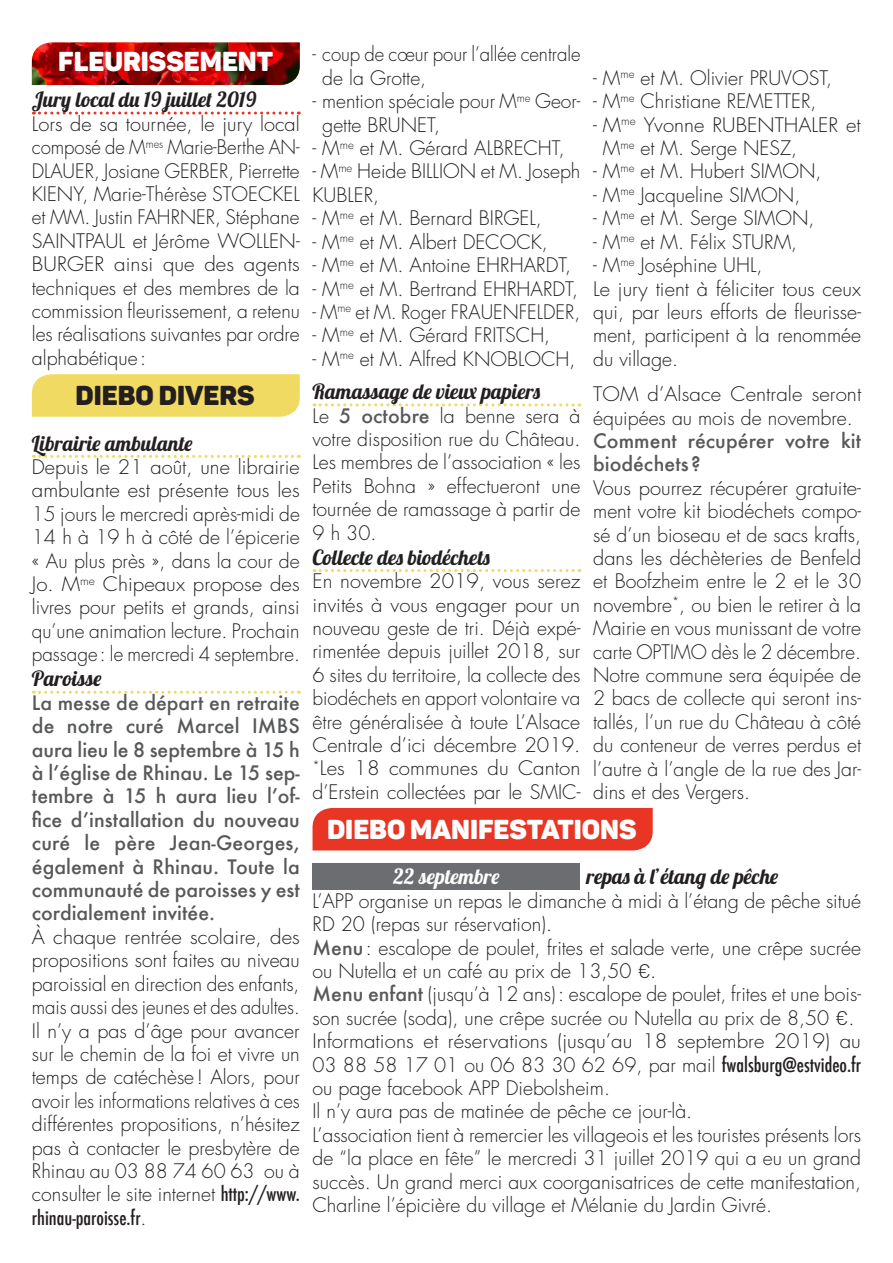
<style>
.page{position:relative;width:893px;height:1263px;background:#fff}
.page>*{position:absolute;margin:0;border:0;box-sizing:border-box;transform-origin:0 0}
.t1{font:27px "Panton Black Caps";color:#fff}
.t2{font:27px "Panton Black Caps";color:#231f20}
.t3{font:21px "Lobster 1.4";color:#231f20}
.t4{font:21px "Lobster 1.4";letter-spacing:.025em;color:#231f20}
.t5{font:21px "Lobster 1.4";letter-spacing:.02em;color:#231f20}
.t6{font:21px "Lobster 1.4";color:#fff}
.t7{font:300 19.5px/23.4px "Futura";color:#231f20;text-align:justify}
.t8{font:300 19.5px/23.4px "Futura CE";color:#231f20}
.t9{font:300 19.5px/23.4px "Futura";color:#231f20;text-align:justify;scale:1.05 1}
.t10{font:500 19.5px/23.4px "Futura";color:#57585a;text-align:justify}
.t11{font:300 19.5px/23.4px "Futura CE";color:#231f20;text-align:justify;scale:1.05 1}
.t12{font:300 19.5px/23.4px "Futura";color:#231f20;scale:.95 1}
.t13{font:300 19.5px/23.4px "Futura";color:#231f20;scale:1.04 1}
.s1{font-weight:500;font-stretch:condensed}
.s2{font-weight:500;color:#57585a}
.s3{font-family:"Futura";font-weight:500;color:#57585a}
.s4{font-family:"DIN"}
.s5{font-family:"Futura";font-weight:500;font-stretch:condensed}
</style>
<div class="page">
<div style="left:32px;top:374px;width:268px;height:43px;background:#f1da61"></div>
<img style="left:32px;top:43px;width:268px;height:42px">
<svg style="left:33px;top:112px;width:266px;height:3px"></svg>
<svg style="left:33px;top:455px;width:266px;height:3px"></svg>
<svg style="left:33px;top:691px;width:266px;height:3px"></svg>
<svg style="left:314px;top:403px;width:266px;height:3px"></svg>
<svg style="left:314px;top:569px;width:266px;height:3px"></svg>
<div style="left:313px;top:808px;width:340px;height:42px;background:#e83524"></div>
<div style="left:313px;top:864px;width:267px;height:26px;background:#6c6d70"></div>
<p class="t1" style="left:58px;top:44px;width:216px">FLEURISSEMENT</p>
<p class="t4" style="left:32px;top:86px;width:226px">Jury local du 19 juillet 2019</p>
<p class="t7" style="left:32px;top:112px;width:270px">Lors de sa tournée, le jury local composé de M<sup>mes</sup> Marie-Berthe AN-DLAUER, Josiane GERBER, Pierrette KIENY, Marie-Thérèse STOECKEL et MM. Justin FAHRNER, Stéphane SAINTPAUL et Jérôme WOLLEN-BURGER ainsi que des agents techniques et des membres de la commission fleurissement, a retenu les réalisations suivantes par ordre alphabétique:</p>
<p class="t2" style="left:76px;top:379px;width:181px">DIEBO DIVERS</p>
<p class="t3" style="left:32px;top:430px;width:162px">Librairie ambulante</p>
<p class="t7" style="left:32px;top:455px;width:269px">Depuis le 21 août, une librairie ambulante est présente tous les 15 jours le mercredi après-midi de 14 h à 19 h à côté de l’épicerie « Au plus près », dans la cour de Jo. M<sup>me</sup> Chipeaux propose des livres pour petits et grands, ainsi qu’une animation lecture. Prochain passage: le mercredi 4 septembre.</p>
<p class="t3" style="left:32px;top:665px;width:71px">Paroisse</p>
<p class="t10" style="left:32px;top:691px;width:269px">La messe de départ en retraite de notre curé Marcel IMBS aura lieu le 8 septembre à 15 h à l’église de Rhinau. Le 15 sep&shy;tembre à 15 h aura lieu l’of&shy;fice d’installation du nouveau curé le père Jean-Georges, également à Rhinau. Toute la communauté de paroisses y est cordialement invitée.</p>
<p class="t9" style="left:32px;top:925px;width:257px">À chaque rentrée scolaire, des propositions sont faites au niveau paroissial en direction des enfants, mais aussi des jeunes et des adultes.<br>Il n’y a pas d’âge pour avancer sur le chemin de la foi et vivre un temps de catéchèse! Alors, pour avoir les informations relatives à ces différentes propositions, n’hésitez pas à contacter le presbytère de Rhinau au 03 88 74 60 63 ou à consulter le site internet <span class="s1">http://www. rhinau-paroisse.fr</span>.</p>
<p class="t12" style="left:322px;top:43px;width:273px;text-indent:-10px">- coup de cœur pour l’allée centrale de la Grotte,</p>
<p class="t7" style="left:322px;top:90px;width:260px;text-indent:-10px">- mention spéciale pour M<sup>me</sup> Geor&shy;gette BRUNET,</p>
<p class="t7" style="left:313px;top:137px;width:254px">- M<sup>me</sup> et M. Gérard ALBRECHT,</p>
<p class="t7" style="left:313px;top:160px;width:269px">- M<sup>me</sup> Heide BILLION et M. Joseph<br>KUBLER,</p>
<p class="t7" style="left:313px;top:207px;width:231px">- M<sup>me</sup> et M. Bernard BIRGEL,</p>
<p class="t7" style="left:313px;top:230px;width:237px">- M<sup>me</sup> et M. Albert DECOCK,</p>
<p class="t7" style="left:313px;top:254px;width:260px">- M<sup>me</sup> et M. Antoine EHRHARDT,</p>
<p class="t7" style="left:313px;top:277px;width:267px">- M<sup>me</sup> et M. Bertrand EHRHARDT,</p>
<p class="t7" style="left:313px;top:300px;width:269px">- M<sup>me</sup> et M. Roger FRAUENFELDER,</p>
<p class="t7" style="left:313px;top:324px;width:239px">- M<sup>me</sup> et M. Gérard FRITSCH,</p>
<p class="t7" style="left:313px;top:347px;width:265px">- M<sup>me</sup> et M. Alfred KNOBLOCH,</p>
<p class="t7" style="left:593px;top:66px;width:241px">- M<sup>me</sup> et M. Olivier PRUVOST,</p>
<p class="t7" style="left:593px;top:90px;width:225px">- M<sup>me</sup> Christiane REMETTER,</p>
<p class="t13" style="left:603px;top:113px;width:249px;text-indent:-10px">- M<sup>me</sup> Yvonne RUBENTHALER et<br>M<sup>me</sup> et M. Serge NESZ,</p>
<p class="t7" style="left:593px;top:160px;width:230px">- M<sup>me</sup> et M. Hubert SIMON,</p>
<p class="t7" style="left:593px;top:183px;width:209px">- M<sup>me</sup> Jacqueline SIMON,</p>
<p class="t7" style="left:593px;top:207px;width:223px">- M<sup>me</sup> et M. Serge SIMON,</p>
<p class="t7" style="left:593px;top:230px;width:206px">- M<sup>me</sup> et M. Félix STURM,</p>
<p class="t7" style="left:593px;top:254px;width:171px">- M<sup>me</sup> Joséphine UHL,</p>
<p class="t7" style="left:593px;top:277px;width:269px">Le jury tient à féliciter tous ceux qui, par leurs efforts de fleurisse&shy;ment, participent à la renommée du village.</p>
<p class="t5" style="left:313px;top:378px;width:229px">Ramassage de vieux papiers</p>
<p class="t7" style="left:313px;top:404px;width:269px">Le <span class="s2">5 octobre</span> la benne sera à votre disposition rue du Château.<br>Les membres de l’association « les Petits Bohna » effectueront une tournée de ramassage à partir de 9 h 30.</p>
<p class="t3" style="left:313px;top:544px;width:179px">Collecte des biodéchets</p>
<p class="t7" style="left:313px;top:570px;width:269px">En novembre 2019, vous serez invités à vous engager pour un nouveau geste de tri. Déjà expé&shy;rimentée depuis juillet 2018, sur 6 sites du territoire, la collecte des biodéchets en apport volontaire va être généralisée à toute L’Alsace Centrale d’ici décembre 2019. <sup>*</sup>Les 18 communes du Canton d’Erstein collectées par le SMIC-</p>
<p class="t9" style="left:593px;top:383px;width:257px">TOM d’Alsace Centrale seront équipées au mois de novembre.</p>
<p class="t10" style="left:593px;top:429px;width:269px">Comment récupérer votre kit biodéchets ?</p>
<p class="t7" style="left:593px;top:476px;width:270px">Vous pourrez récupérer gratuite&shy;ment votre kit biodéchets compo&shy;sé d’un bioseau et de sacs krafts, dans les déchèteries de Benfeld et Boofzheim entre le 2 et le 30 novembre<sup>*</sup>, ou bien le retirer à la Mairie en vous munissant de votre carte OPTIMO dès le 2 décembre.</p>
<p class="t7" style="left:593px;top:663px;width:269px">Notre commune sera équipée de 2 bacs de collecte qui seront ins&shy;tallés, l’un rue du Château à côté du conteneur de verres perdus et l’autre à l’angle de la rue des Jar&shy;dins et des Vergers.</p>
<p class="t1" style="left:327px;top:812px;width:311px">DIEBO MANIFESTATIONS</p>
<p class="t6" style="left:393px;top:863px;width:107px">22 septembre</p>
<p class="t3" style="left:586px;top:863px;width:193px">repas à l’étang de pêche</p>
<p class="t8" style="left:313px;top:889px;width:550px">L’APP organise un repas le dimanche à midi à l’étang de pêche situé<br>RD 20 (repas sur réservation).</p>
<p class="t8" style="left:313px;top:936px;width:550px"><span class="s3">Menu</span>: escalope de poulet, frites et salade verte, une crêpe sucrée ou Nutella et un café au prix de 13,50 <span class="s4">€.</span></p>
<p class="t8" style="left:313px;top:983px;width:550px"><span class="s3">Menu enfant</span> (jusqu’à 12 ans): escalope de poulet, frites et une bois&shy;son sucrée (soda), une crêpe sucrée ou Nutella au prix de 8,50 <span class="s4">€</span>.</p>
<p class="t11" style="left:313px;top:1029px;width:524px">Informations et réservations (jusqu’au 18 septembre 2019) au 03 88 58 17 01 ou 06 83 30 62 69, par mail <span class="s5">fwalsburg@estvideo.fr </span>ou page facebook APP Diebolsheim.</p>
<p class="t8" style="left:313px;top:1100px;width:381px">Il n’y aura pas de matinée de pêche ce jour-là.</p>
<p class="t8" style="left:313px;top:1123px;width:550px;text-align:justify">L’association tient à remercier les villageois et les touristes présents lors de “la place en fête” le mercredi 31 juillet 2019 qui a eu un grand succès. Un grand merci aux coorganisatrices de cette manifestation, Charline l’épicière du village et Mélanie du Jardin Givré.</p>
</div>
